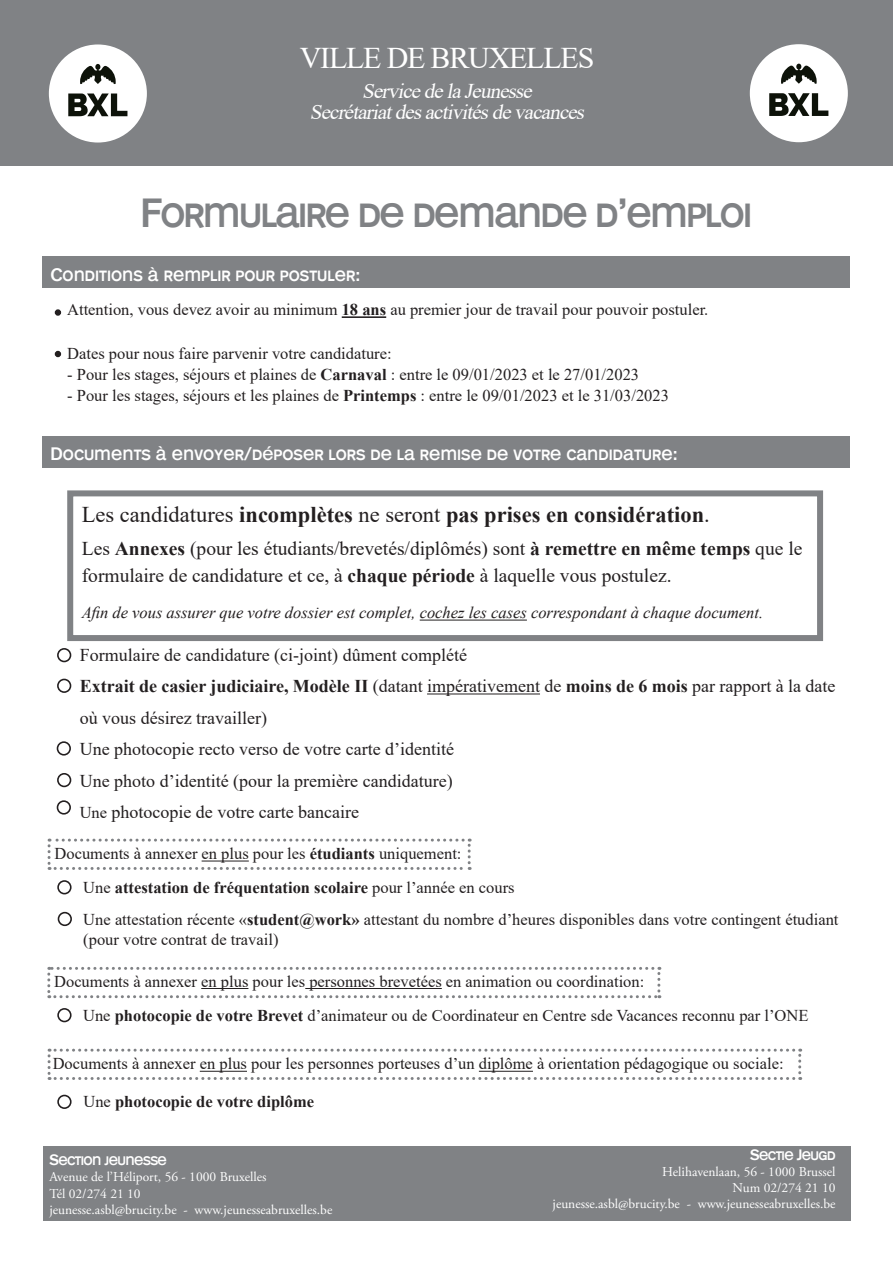
<style>
.page{position:relative;width:893px;height:1263px;background:#fff}
.page>*{position:absolute;margin:0;border:0;box-sizing:border-box;transform-origin:0 0}
.t1{font:40.5px "Mono Alphabet";letter-spacing:-.04em;color:#808285}
.t2{font:30px "Times New Roman";letter-spacing:-.04em;color:#fff}
.t3{font:700 22.5px "Times New Roman";color:#231f20}
.t4{font:italic 21px "Times New Roman";color:#fff}
.t5{font:19.5px/27px "Times New Roman";color:#231f20}
.t6{font:18px/31.5px "Times New Roman";color:#231f20}
.t7{font:18px "Mono Alphabet";color:#fff}
.t8{font:16.5px/19.8px "Times New Roman";color:#231f20}
.t9{font:italic 16.5px "Times New Roman";color:#231f20}
.t10{font:700 16.5px "Times New Roman";color:#231f20}
.t11{font:15px "Mono Alphabet";letter-spacing:-.04em;color:#fff}
.t12{font:13.5px "Adobe Garamond Pro";color:#fff}
.s1{font-weight:700}
.s2{font-weight:400}
.s3{font-size:16.5px}
</style>
<div class="page">
<div style="left:0;top:0;width:893px;height:166px;background:#808285"></div>
<div style="left:43px;top:1146px;width:808px;height:74px;background:#808285"></div>
<hr style="left:342px;top:316px;width:44px;height:2px;background:#231f20">
<div style="left:42px;top:257px;width:808px;height:31px;background:#808285"></div>
<div style="left:55px;top:309px;width:6px;height:7px;border:2px solid #231f20;border-radius:50%"></div>
<svg style="left:55px;top:351px;width:6px;height:6px"></svg>
<div style="left:57px;top:648px;width:14px;height:14px;border:2px solid #231f20;border-radius:50%"></div>
<hr style="left:427px;top:693px;width:113px;height:1px;background:#231f20">
<div style="left:57px;top:679px;width:14px;height:14px;border:2px solid #231f20;border-radius:50%"></div>
<div style="left:57px;top:741px;width:14px;height:14px;border:2px solid #231f20;border-radius:50%"></div>
<div style="left:57px;top:773px;width:14px;height:14px;border:2px solid #231f20;border-radius:50%"></div>
<svg style="left:47px;top:967px;width:613px;height:31px"></svg>
<hr style="left:420px;top:620px;width:107px;height:1px;background:#231f20">
<svg style="left:48px;top:839px;width:423px;height:31px"></svg>
<svg style="left:48px;top:1049px;width:753px;height:31px"></svg>
<div style="left:42px;top:436px;width:808px;height:31px;background:#808285"></div>
<div style="left:49px;top:44px;width:98px;height:99px;background:#fff;border-radius:50%"></div>
<svg style="left:68px;top:94px;width:59px;height:22px"></svg>
<svg style="left:80px;top:64px;width:36px;height:20px"></svg>
<div style="left:750px;top:44px;width:98px;height:98px;background:#fff;border-radius:50%"></div>
<svg style="left:769px;top:93px;width:59px;height:23px"></svg>
<svg style="left:781px;top:64px;width:36px;height:20px"></svg>
<div style="left:67px;top:490px;width:756px;height:151px;border:6px solid #808285"></div>
<div style="left:57px;top:880px;width:15px;height:14px;border:2px solid #231f20;border-radius:50%"></div>
<div style="left:58px;top:912px;width:14px;height:14px;border:2px solid #231f20;border-radius:50%"></div>
<div style="left:57px;top:1008px;width:15px;height:14px;border:2px solid #231f20;border-radius:50%"></div>
<div style="left:57px;top:1095px;width:15px;height:14px;border:2px solid #231f20;border-radius:50%"></div>
<div style="left:57px;top:800px;width:14px;height:14px;border:2px solid #231f20;border-radius:50%"></div>
<p class="t2" style="left:300px;top:37px;width:296px">VILLE DE BRUXELLES</p>
<p class="t4" style="left:362px;top:76px;width:176px">ServicedelaJeunesse</p>
<p class="t4" style="left:310px;top:97px;width:281px">Secrétariatdesactivitésdevacances</p>
<p class="t1" style="left:141px;top:189px;width:613px">Formulaire de demande d’emploi</p>
<p class="t7" style="left:51px;top:264px;width:311px">Conditions à remplir pour postuler:</p>
<p class="t8" style="left:67px;top:299px;width:643px">Attention, vous devez avoir au minimum <span class="s1">18 ans</span> au premier jour de travail pour pouvoir postuler.</p>
<p class="t8" style="left:67px;top:343px;width:326px">Dates pour nous faire parvenir votre candidature:</p>
<p class="t8" style="left:67px;top:364px;width:573px">- Pour les stages, séjours et plaines de <span class="s1">Carnaval</span> : entre le 09/01/2023 et le 27/01/2023</p>
<p class="t8" style="left:67px;top:385px;width:603px">- Pour les stages, séjours et les plaines de <span class="s1">Printemps</span> : entre le 09/01/2023 et le 31/03/2023</p>
<p class="t7" style="left:50px;top:443px;width:629px">Documents à envoyer/déposer lors de la remise de votre candidature:</p>
<p class="t3" style="left:82px;top:498px;width:630px"><span class="s2">Les candidatures</span> incomplètes <span class="s2">ne seront</span> pas prises en considération<span class="s2">.</span></p>
<p class="t5" style="left:82px;top:535px;width:722px">Les <span class="s1">Annexes</span> (pour les étudiants/brevetés/diplômés) sont <span class="s1">à remettre en même temps</span> que le formulaire de candidature et ce, à <span class="s1">chaque période</span> à laquelle vous postulez.</p>
<p class="t9" style="left:82px;top:601px;width:683px">Afin de vous assurer que votre dossier est complet, cochez les cases correspondant à chaque document.</p>
<p class="t6" style="left:80px;top:638px;width:389px">Formulaire de candidature (ci-joint) dûment complété</p>
<p class="t6" style="left:80px;top:670px;width:757px"><span class="s1">Extrait de casier judiciaire, Modèle II</span> (datant impérativement de <span class="s1">moins de 6 mois</span> par rapport à la date où vous désirez travailler)</p>
<p class="t6" style="left:80px;top:733px;width:376px">Une photocopie recto verso de votre carte d’identité</p>
<p class="t6" style="left:80px;top:764px;width:374px">Une photo d’identité (pour la première candidature)</p>
<p class="t6" style="left:80px;top:796px;width:281px"><span class="s3">Une</span> photocopie de votre carte bancaire</p>
<p class="t8" style="left:55px;top:843px;width:408px">Documents à annexer en plus pour les <span class="s1">étudiants</span> uniquement:</p>
<p class="t10" style="left:83px;top:876px;width:433px"><span class="s2">Une</span> attestation de fréquentation scolaire <span class="s2">pour l’année en cours</span></p>
<p class="t8" style="left:83px;top:909px;width:757px">Une attestation récente «<span class="s1">student@work»</span> attestant du nombre d’heures disponibles dans votre contingent étudiant (pour votre contrat de travail)</p>
<p class="t8" style="left:54px;top:971px;width:592px">Documents à annexer en plus pour les personnes brevetées en animation ou coordination:</p>
<p class="t8" style="left:83px;top:1005px;width:727px">Une <span class="s1">photocopie de votre Brevet</span> d’animateur ou de Coordinateur en Centre sde Vacances reconnu par l’ONE</p>
<p class="t8" style="left:53px;top:1053px;width:732px">Documents à annexer en plus pour les personnes porteuses d’un diplôme à orientation pédagogique ou sociale:</p>
<p class="t10" style="left:83px;top:1089px;width:232px"><span class="s2">Une</span> photocopie de votre diplôme</p>
<p class="t11" style="left:49px;top:1151px;width:119px">Section jeunesse</p>
<p class="t12" style="left:49px;top:1169px;width:219px">Avenue de l’Héliport, 56 - 1000 Bruxelles</p>
<p class="t12" style="left:49px;top:1185px;width:93px">Tél 02/274 21 10</p>
<p class="t12" style="left:49px;top:1201px;width:284px">jeunesse.asbl@brucity.be - www.jeunesseabruxelles.be</p>
<p class="t11" style="left:750px;top:1146px;width:87px">Sectie Jeugd</p>
<p class="t12" style="left:662px;top:1163px;width:175px">Helihavenlaan, 56 - 1000 Brussel</p>
<p class="t12" style="left:733px;top:1179px;width:104px">Num 02/274 21 10</p>
<p class="t12" style="left:553px;top:1196px;width:284px">jeunesse.asbl@brucity.be - www.jeunesseabruxelles.be</p>
</div>
